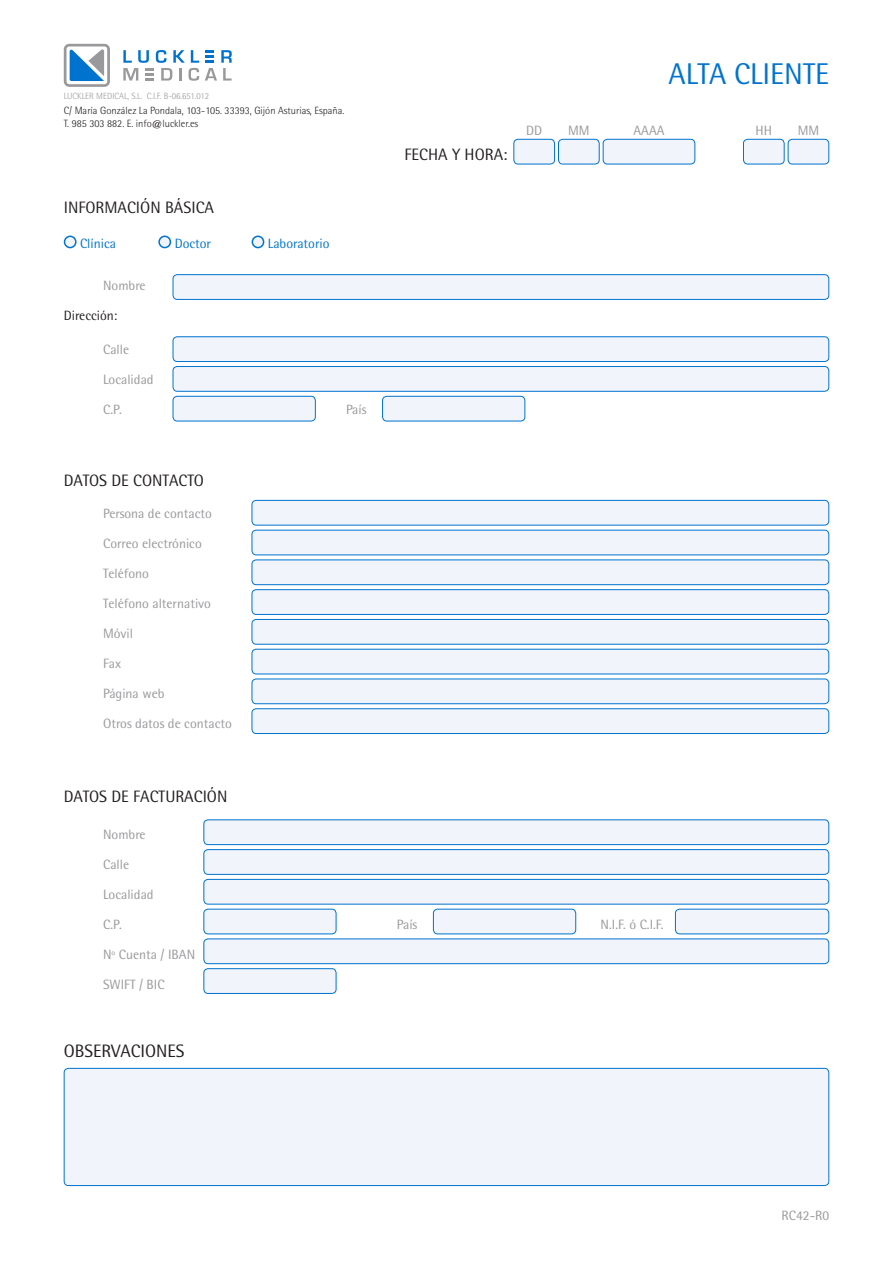
<style>
.page{position:relative;width:893px;height:1263px;background:#fff}
.page>*{position:absolute;margin:0;border:0;box-sizing:border-box;transform-origin:0 0}
.t1{font:30px "Rotis Semi Sans Std";color:#0073ce}
.t2{font:18px "Rotis Semi Sans Std";color:#231f20}
.t3{font:16.5px "Rotis Semi Sans Std";color:#231f20}
.t4{font:13.5px "Rotis Semi Sans Std";color:#99989b}
.t5{font:13.5px "Rotis Semi Sans Std";color:#0073ce}
.t6{font:13.5px "Rotis Semi Sans Std";color:#231f20}
.t7{font:300 10.5px/12.6px "Rotis Semi Sans";color:#231f20}
.t8{font:300 9px "Rotis Semi Sans";color:#99989b}
</style>
<div class="page">
<svg style="left:123px;top:50px;width:76px;height:31px"></svg>
<svg style="left:205px;top:50px;width:27px;height:31px"></svg>
<svg style="left:64px;top:44px;width:46px;height:43px"></svg>
<div style="left:67px;top:46px;width:40px;height:38px;background:#fff;border-radius:3px"></div>
<svg style="left:70px;top:49px;width:34px;height:32px"></svg>
<div style="left:64px;top:1068px;width:765px;height:117px;background:#f2f4fc;border-radius:4px"></div>
<div style="left:64px;top:1068px;width:765px;height:118px;border:1px solid #0073ce;border-radius:4px"></div>
<div style="left:252px;top:500px;width:577px;height:25px;background:#f2f4fc;border-radius:4px"></div>
<div style="left:252px;top:500px;width:577px;height:25px;border:1px solid #0073ce;border-radius:4px"></div>
<div style="left:252px;top:530px;width:577px;height:25px;background:#f2f4fc;border-radius:4px"></div>
<div style="left:252px;top:530px;width:577px;height:25px;border:1px solid #0073ce;border-radius:4px"></div>
<div style="left:252px;top:560px;width:577px;height:25px;background:#f2f4fc;border-radius:4px"></div>
<div style="left:252px;top:559px;width:577px;height:26px;border:1px solid #0073ce;border-radius:4px"></div>
<div style="left:252px;top:590px;width:577px;height:24px;background:#f2f4fc;border-radius:4px"></div>
<div style="left:252px;top:589px;width:577px;height:26px;border:1px solid #0073ce;border-radius:4px"></div>
<div style="left:252px;top:619px;width:577px;height:25px;background:#f2f4fc;border-radius:4px"></div>
<div style="left:252px;top:619px;width:577px;height:26px;border:1px solid #0073ce;border-radius:4px"></div>
<div style="left:252px;top:649px;width:577px;height:25px;background:#f2f4fc;border-radius:4px"></div>
<div style="left:252px;top:649px;width:577px;height:25px;border:1px solid #0073ce;border-radius:4px"></div>
<div style="left:252px;top:679px;width:577px;height:25px;background:#f2f4fc;border-radius:4px"></div>
<div style="left:252px;top:679px;width:577px;height:25px;border:1px solid #0073ce;border-radius:4px"></div>
<div style="left:252px;top:709px;width:577px;height:24px;background:#f2f4fc;border-radius:4px"></div>
<div style="left:252px;top:708px;width:577px;height:26px;border:1px solid #0073ce;border-radius:4px"></div>
<div style="left:204px;top:820px;width:625px;height:25px;background:#f2f4fc;border-radius:4px"></div>
<div style="left:203px;top:819px;width:626px;height:26px;border:1px solid #0073ce;border-radius:4px"></div>
<div style="left:204px;top:850px;width:625px;height:24px;background:#f2f4fc;border-radius:4px"></div>
<div style="left:203px;top:849px;width:626px;height:26px;border:1px solid #0073ce;border-radius:4px"></div>
<div style="left:204px;top:879px;width:625px;height:25px;background:#f2f4fc;border-radius:4px"></div>
<div style="left:203px;top:879px;width:626px;height:25px;border:1px solid #0073ce;border-radius:4px"></div>
<div style="left:204px;top:939px;width:625px;height:25px;background:#f2f4fc;border-radius:4px"></div>
<div style="left:203px;top:938px;width:626px;height:26px;border:1px solid #0073ce;border-radius:4px"></div>
<div style="left:204px;top:969px;width:132px;height:24px;background:#f2f4fc;border-radius:4px"></div>
<div style="left:203px;top:968px;width:133px;height:26px;border:1px solid #0073ce;border-radius:4px"></div>
<div style="left:204px;top:909px;width:132px;height:25px;background:#f2f4fc;border-radius:4px"></div>
<div style="left:203px;top:909px;width:133px;height:25px;border:1px solid #0073ce;border-radius:4px"></div>
<div style="left:433px;top:909px;width:143px;height:25px;background:#f2f4fc;border-radius:4px"></div>
<div style="left:433px;top:909px;width:143px;height:25px;border:1px solid #0073ce;border-radius:4px"></div>
<div style="left:675px;top:909px;width:154px;height:25px;background:#f2f4fc;border-radius:4px"></div>
<div style="left:675px;top:909px;width:154px;height:25px;border:1px solid #0073ce;border-radius:4px"></div>
<div style="left:65px;top:236px;width:11px;height:12px;background:#f2f4fc;border-radius:50%"></div>
<div style="left:64px;top:236px;width:13px;height:12px;border:2px solid #0073ce;border-radius:50%"></div>
<div style="left:159px;top:236px;width:11px;height:12px;background:#f2f4fc;border-radius:50%"></div>
<div style="left:158px;top:236px;width:13px;height:12px;border:2px solid #0073ce;border-radius:50%"></div>
<div style="left:252px;top:236px;width:12px;height:12px;background:#f2f4fc;border-radius:50%"></div>
<div style="left:252px;top:236px;width:12px;height:12px;border:2px solid #0073ce;border-radius:50%"></div>
<div style="left:173px;top:337px;width:656px;height:24px;background:#f2f4fc;border-radius:4px"></div>
<div style="left:173px;top:336px;width:656px;height:26px;border:1px solid #0073ce;border-radius:4px"></div>
<div style="left:173px;top:275px;width:656px;height:24px;background:#f2f4fc;border-radius:4px"></div>
<div style="left:173px;top:274px;width:656px;height:26px;border:1px solid #0073ce;border-radius:4px"></div>
<div style="left:173px;top:366px;width:656px;height:25px;background:#f2f4fc;border-radius:4px"></div>
<div style="left:173px;top:366px;width:656px;height:26px;border:1px solid #0073ce;border-radius:4px"></div>
<div style="left:173px;top:396px;width:142px;height:25px;background:#f2f4fc;border-radius:4px"></div>
<div style="left:173px;top:396px;width:143px;height:25px;border:1px solid #0073ce;border-radius:4px"></div>
<div style="left:383px;top:396px;width:142px;height:25px;background:#f2f4fc;border-radius:4px"></div>
<div style="left:382px;top:396px;width:143px;height:25px;border:1px solid #0073ce;border-radius:4px"></div>
<div style="left:514px;top:139px;width:41px;height:25px;background:#f2f4fc;border-radius:4px"></div>
<div style="left:513px;top:139px;width:42px;height:25px;border:1px solid #0073ce;border-radius:4px"></div>
<div style="left:743px;top:139px;width:41px;height:25px;background:#f2f4fc;border-radius:4px"></div>
<div style="left:743px;top:139px;width:41px;height:25px;border:1px solid #0073ce;border-radius:4px"></div>
<div style="left:558px;top:139px;width:41px;height:25px;background:#f2f4fc;border-radius:4px"></div>
<div style="left:558px;top:139px;width:42px;height:25px;border:1px solid #0073ce;border-radius:4px"></div>
<div style="left:788px;top:139px;width:41px;height:25px;background:#f2f4fc;border-radius:4px"></div>
<div style="left:788px;top:139px;width:41px;height:25px;border:1px solid #0073ce;border-radius:4px"></div>
<div style="left:603px;top:139px;width:92px;height:25px;background:#f2f4fc;border-radius:4px"></div>
<div style="left:603px;top:139px;width:92px;height:25px;border:1px solid #0073ce;border-radius:4px"></div>
<p class="t8" style="left:64px;top:91px;width:147px">LUCKLER MEDICAL, S.L. C.I.F. B-06.651.012</p>
<p class="t7" style="left:64px;top:104px;width:282px">C/ María González La Pondala, 103-105. 33393, Gijón Asturias, España.<br>T. 985 303 882. E. info@luckler.es</p>
<p class="t3" style="left:64px;top:198px;width:152px">INFORMACIÓN BÁSICA</p>
<p class="t5" style="left:80px;top:236px;width:38px">Clínica</p>
<p class="t5" style="left:175px;top:236px;width:38px">Doctor</p>
<p class="t5" style="left:268px;top:236px;width:63px">Laboratorio</p>
<p class="t4" style="left:103px;top:277px;width:44px">Nombre</p>
<p class="t6" style="left:64px;top:308px;width:55px">Dirección:</p>
<p class="t4" style="left:103px;top:342px;width:28px">Calle</p>
<p class="t4" style="left:103px;top:372px;width:52px">Localidad</p>
<p class="t4" style="left:103px;top:402px;width:20px">C.P.</p>
<p class="t3" style="left:64px;top:470px;width:142px">DATOS DE CONTACTO</p>
<p class="t4" style="left:103px;top:505px;width:110px">Persona de contacto</p>
<p class="t4" style="left:103px;top:535px;width:100px">Correo electrónico</p>
<p class="t4" style="left:103px;top:565px;width:47px">Teléfono</p>
<p class="t4" style="left:103px;top:595px;width:109px">Teléfono alternativo</p>
<p class="t4" style="left:103px;top:625px;width:32px">Móvil</p>
<p class="t4" style="left:103px;top:655px;width:20px">Fax</p>
<p class="t4" style="left:103px;top:685px;width:63px">Página web</p>
<p class="t4" style="left:103px;top:715px;width:130px">Otros datos de contacto</p>
<p class="t3" style="left:64px;top:787px;width:165px">DATOS DE FACTURACIÓN</p>
<p class="t4" style="left:103px;top:826px;width:44px">Nombre</p>
<p class="t4" style="left:103px;top:856px;width:28px">Calle</p>
<p class="t4" style="left:103px;top:886px;width:52px">Localidad</p>
<p class="t4" style="left:103px;top:916px;width:20px">C.P.</p>
<p class="t4" style="left:103px;top:946px;width:94px">Nº Cuenta / IBAN</p>
<p class="t4" style="left:103px;top:976px;width:63px">SWIFT / BIC</p>
<h2 class="t2" style="left:64px;top:1040px;width:122px">OBSERVACIONES</h2>
<p class="t4" style="left:346px;top:402px;width:22px">País</p>
<h1 class="t1" style="left:668px;top:57px;width:162px">ALTA CLIENTE</h1>
<p class="t3" style="left:405px;top:144px;width:104px">FECHA Y HORA:</p>
<p class="t4" style="left:526px;top:122px;width:18px">DD</p>
<p class="t4" style="left:568px;top:122px;width:23px">MM</p>
<p class="t4" style="left:633px;top:122px;width:33px">AAAA</p>
<p class="t4" style="left:755px;top:122px;width:18px">HH</p>
<p class="t4" style="left:798px;top:122px;width:23px">MM</p>
<p class="t4" style="left:397px;top:916px;width:22px">País</p>
<p class="t4" style="left:601px;top:916px;width:65px">N.I.F. ó C.I.F.</p>
<p class="t4" style="left:782px;top:1208px;width:49px">RC42-R0</p>
</div>
